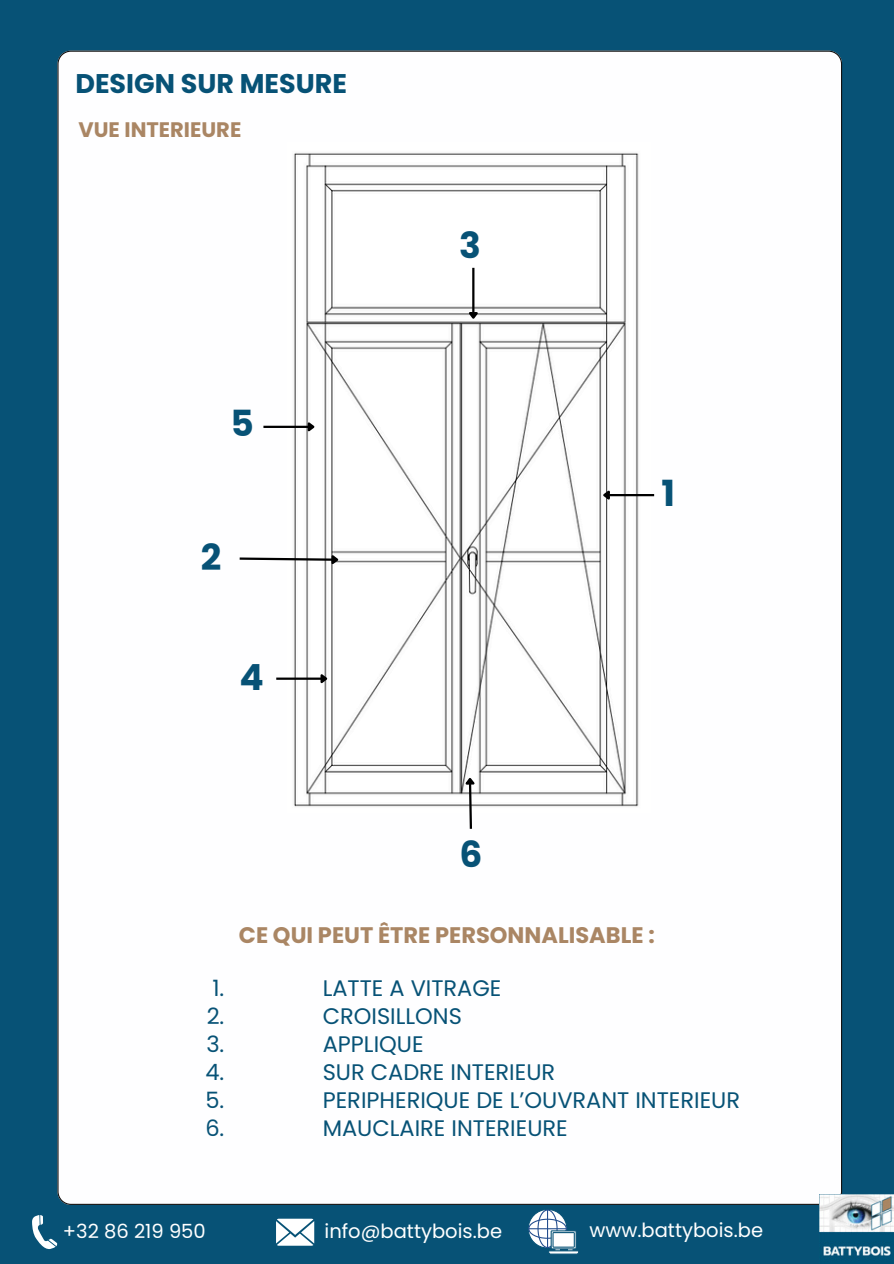
<style>
.page{position:relative;width:894px;height:1264px;background:#fff}
.page>*{position:absolute;margin:0;border:0;box-sizing:border-box;transform-origin:0 0}
.t1{font:700 36px "Poppins";color:#075276}
.t2{font:700 27px "Poppins";color:#075276}
.t3{font:22.5px "Poppins";color:#075276}
.t4{font:700 22.5px "Poppins";color:#aa8664}
.t5{font:700 21px "Poppins";color:#aa8664}
.t6{font:19.5px "Poppins";color:#fff}
</style>
<div class="page">
<div style="left:0;top:0;width:893px;height:1263px;background:#075276"></div>
<div style="left:57px;top:51px;width:784px;height:1153px;background:#fefeff"></div>
<img style="left:287px;top:142px;width:363px;height:670px">
<svg style="left:463px;top:775px;width:15px;height:56px"></svg>
<hr style="left:609px;top:494px;width:45px;height:2px;background:#000">
<svg style="left:600px;top:487px;width:11px;height:14px"></svg>
<svg style="left:237px;top:553px;width:104px;height:14px"></svg>
<hr style="left:472px;top:268px;width:2px;height:44px;background:#000">
<svg style="left:465px;top:310px;width:14px;height:11px"></svg>
<hr style="left:276px;top:677px;width:45px;height:2px;background:#000">
<svg style="left:318px;top:672px;width:12px;height:14px"></svg>
<hr style="left:263px;top:426px;width:45px;height:2px;background:#000">
<svg style="left:305px;top:420px;width:12px;height:15px"></svg>
<img style="left:819px;top:1194px;width:74px;height:62px">
<svg style="left:32px;top:1215px;width:25px;height:34px"></svg>
<svg style="left:276px;top:1218px;width:38px;height:27px"></svg>
<svg style="left:528px;top:1209px;width:51px;height:45px"></svg>
<h2 class="t2" style="left:75px;top:64px;width:273px">DESIGN SUR MESURE</h2>
<p class="t5" style="left:78px;top:115px;width:164px">VUE INTERIEURE</p>
<p class="t1" style="left:459px;top:220px;width:23px">3</p>
<h1 class="t1" style="left:230px;top:398px;width:25px">5</h1>
<p class="t1" style="left:201px;top:532px;width:22px">2</p>
<p class="t1" style="left:239px;top:652px;width:26px">4</p>
<p class="t1" style="left:661px;top:468px;width:15px">1</p>
<p class="t1" style="left:459px;top:829px;width:24px">6</p>
<p class="t4" style="left:239px;top:919px;width:417px">CE QUI PEUT ÊTRE PERSONNALISABLE :</p>
<p class="t3" style="left:212px;top:972px;width:13px">1.</p>
<p class="t3" style="left:322px;top:972px;width:180px">LATTE A VITRAGE</p>
<p class="t3" style="left:207px;top:1000px;width:19px">2.</p>
<p class="t3" style="left:322px;top:1000px;width:141px">CROISILLONS</p>
<p class="t3" style="left:206px;top:1028px;width:19px">3.</p>
<p class="t3" style="left:322px;top:1028px;width:102px">APPLIQUE</p>
<p class="t3" style="left:205px;top:1056px;width:20px">4.</p>
<p class="t3" style="left:322px;top:1056px;width:234px">SUR CADRE INTERIEUR</p>
<p class="t3" style="left:205px;top:1084px;width:20px">5.</p>
<p class="t3" style="left:322px;top:1084px;width:419px">PERIPHERIQUE DE L’OUVRANT INTERIEUR</p>
<p class="t3" style="left:205px;top:1112px;width:21px">6.</p>
<p class="t3" style="left:322px;top:1112px;width:246px">MAUCLAIRE INTERIEURE</p>
<p class="t6" style="left:63px;top:1217px;width:144px">+32 86 219 950</p>
<p class="t6" style="left:324px;top:1217px;width:179px">info@battybois.be</p>
<p class="t6" style="left:589px;top:1216px;width:175px">www.battybois.be</p>
</div>
